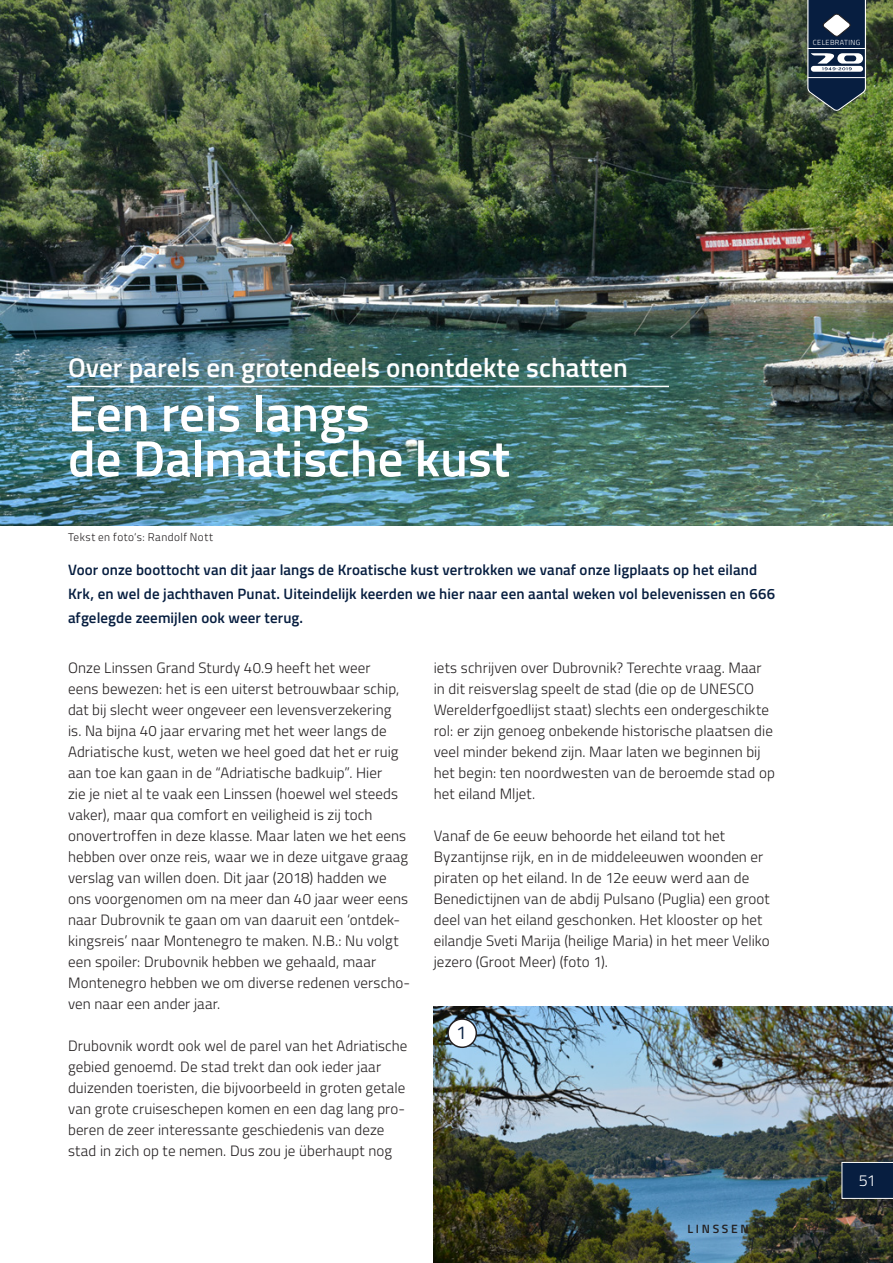
<style>
.page{position:relative;width:893px;height:1263px;background:#fff}
.page>*{position:absolute;margin:0;border:0;box-sizing:border-box;transform-origin:0 0}
.t1{font:600 51px "Titillium Web";color:#fff}
.t2{font:600 27px "Titillium Web";letter-spacing:.005em;color:#fff}
.SP_plattetekst{font:18.6px "Titillium Web";color:#071e40}
.t3{font:300 16.05px "Titillium Web";color:#fff}
.SP_plattetekst-2{font:300 15px/21px "Titillium Web";letter-spacing:.005em;color:#231f20}
.SP_plattetekst-3{font:600 15px/24px "Titillium Web";letter-spacing:.005em;color:#071e40}
.t4{font:300 12px "Titillium Web";letter-spacing:.08em;color:#231f20}
.t5{font:300 11.25px "Titillium Web";letter-spacing:.04em;color:#231f20}
.t6{font:300 7.35px "Titillium Web";letter-spacing:.05em;color:#fff}
.s1{font-weight:600}
</style>
<div class="page">
<img style="left:0;top:0;width:893px;height:525px">
<img style="left:434px;top:1007px;width:459px;height:256px">
<div style="left:448px;top:1019px;width:28px;height:28px;background:#fff;border-radius:50%"></div>
<div style="left:447px;top:1018px;width:30px;height:30px;border:2px solid #231f20;border-radius:50%"></div>
<hr style="left:67px;top:386px;width:602px;height:1px;background:#fff">
<svg style="left:842px;top:1162px;width:51px;height:37px;background:#162b4b"></svg>
<svg style="left:737px;top:0;width:156px;height:115px;background:#455749"></svg>
<p class="t6" style="left:813px;top:37px;width:49px">CELEBRATING</p>
<p class="t2" style="left:68px;top:348px;width:561px">Over parels en grotendeels onontdekte schatten</p>
<p class="t1" style="left:68px;top:375px;width:303px">Een reis langs</p>
<p class="t1" style="left:68px;top:420px;width:444px">de Dalmatische kust</p>
<p class="t5" style="left:68px;top:529px;width:146px">Tekst en foto‘s: Randolf Nott</p>
<p class="SP_plattetekst-3" style="left:68px;top:557px;width:709px">Voor onze boottocht van dit jaar langs de Kroatische kust vertrokken we vanaf onze ligplaats op het eiland<br>Krk, en wel de jachthaven Punat. Uiteindelijk keerden we hier naar een aantal weken vol belevenissen en 666 afgelegde zeemijlen ook weer terug.</p>
<p class="SP_plattetekst-2" style="left:68px;top:656px;width:344px">Onze Linssen Grand Sturdy 40.9 heeft het weer<br>eens bewezen: het is een uiterst betrouwbaar schip, dat bij slecht weer ongeveer een levensverzekering<br>is. Na bijna 40 jaar ervaring met het weer langs de Adriatische kust, weten we heel goed dat het er ruig aan toe kan gaan in de “Adriatische badkuip”. Hier<br>zie je niet al te vaak een Linssen (hoewel wel steeds vaker), maar qua comfort en veiligheid is zij toch onovertroffen in deze klasse. Maar laten we het eens hebben over onze reis, waar we in deze uitgave graag verslag van willen doen. Dit jaar (2018) hadden we ons voorgenomen om na meer dan 40 jaar weer eens naar Dubrovnik te gaan om van daaruit een ‘ontdek&shy;kingsreis’ naar Montenegro te maken. N.B.: Nu volgt een spoiler: Drubovnik hebben we gehaald, maar Montenegro hebben we om diverse redenen verscho&shy;ven naar een ander jaar.</p>
<p class="SP_plattetekst-2" style="left:68px;top:1034px;width:341px">Drubovnik wordt ook wel de parel van het Adriatische gebied genoemd. De stad trekt dan ook ieder jaar duizenden toeristen, die bijvoorbeeld in groten getale van grote cruiseschepen komen en een dag lang pro&shy;beren de zeer interessante geschiedenis van deze stad in zich op te nemen. Dus zou je überhaupt nog</p>
<p class="SP_plattetekst-2" style="left:434px;top:656px;width:343px">iets schrijven over Dubrovnik? Terechte vraag. Maar in dit reisverslag speelt de stad (die op de UNESCO Werelderfgoedlijst staat) slechts een ondergeschikte rol: er zijn genoeg onbekende historische plaatsen die veel minder bekend zijn. Maar laten we beginnen bij het begin: ten noordwesten van de beroemde stad op het eiland Mljet.</p>
<p class="SP_plattetekst-2" style="left:434px;top:824px;width:338px">Vanaf de 6e eeuw behoorde het eiland tot het Byzantijnse rijk, en in de middeleeuwen woonden er piraten op het eiland. In de 12e eeuw werd aan de Benedictijnen van de abdij Pulsano (Puglia) een groot deel van het eiland geschonken. Het klooster op het eilandje Sveti Marija (heilige Maria) in het meer Veliko jezero (Groot Meer) (foto 1).</p>
<p class="SP_plattetekst" style="left:456px;top:1019px;width:12px">1</p>
<p class="t3" style="left:859px;top:1169px;width:18px">51</p>
<p class="t4" style="left:687px;top:1220px;width:164px"><span class="s1">LINSSEN</span> MAGAZINE #54</p>
</div>
